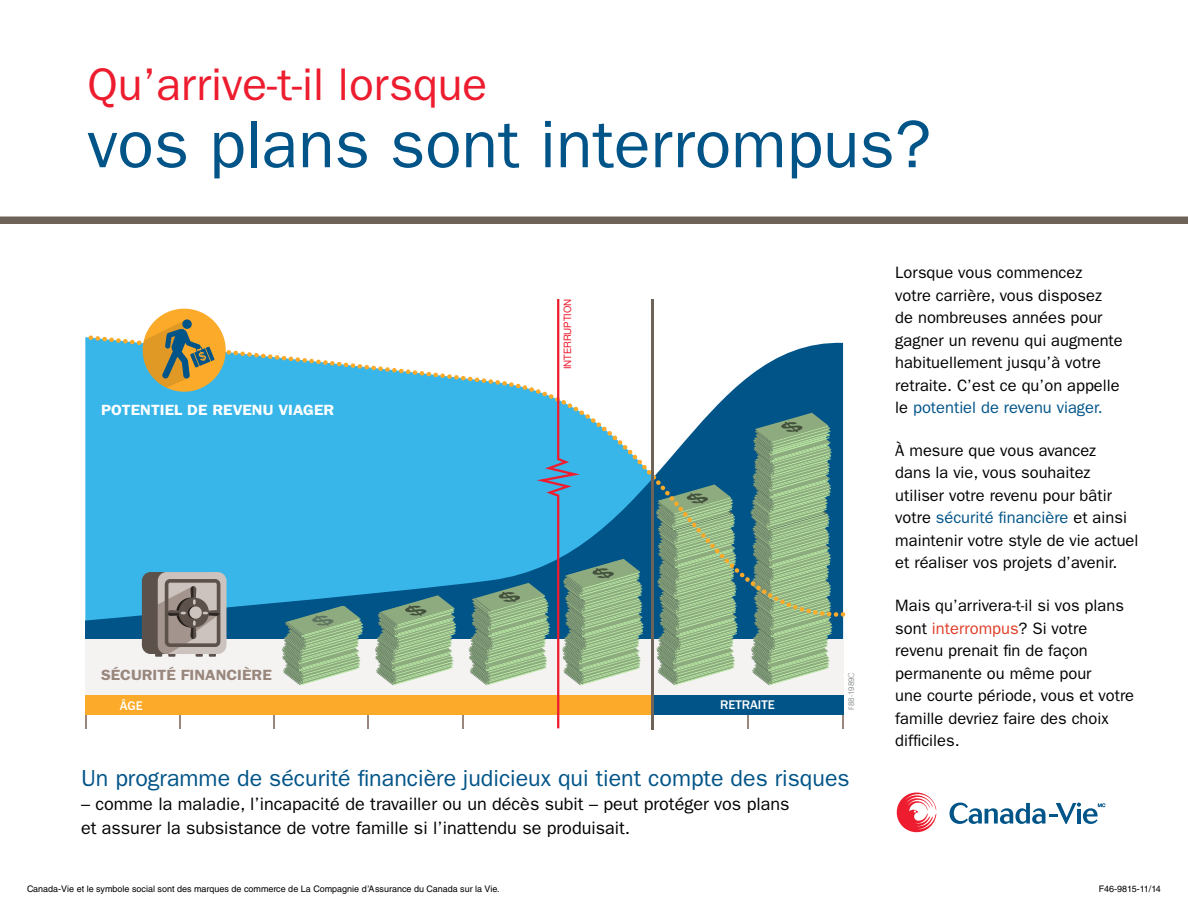
<style>
.page{position:relative;width:1188px;height:918px;background:#fff}
.page>*{position:absolute;margin:0;border:0;box-sizing:border-box;transform-origin:0 0}
.t1{font:67.5px "ITC Franklin Gothic Std";color:#005488}
.t2{font:45.9px "ITC Franklin Gothic Std";color:#ed1c2e}
.t3{font:23.25px "ITC Franklin Gothic Std";color:#005488}
.t4{font:18px/24px "ITC Franklin Gothic Std";color:#000}
.t5{font:16.5px/22.5px "ITC Franklin Gothic Std";color:#000}
.t6{font:600 14.85px "ITC Franklin Gothic Std";color:#fff;scale:1.1 1}
.t7{font:600 14.85px "ITC Franklin Gothic Std";color:#99877d;scale:1.1 1}
.t8{font:500 13.05px "ITC Franklin Gothic Std";color:#fff}
.t9{font:10.35px "Helvetica Neue LT Std";color:#ed1c2e;scale:.95 1}
.t10{font:9px "Helvetica LT Std";color:#000}
.t11{font:8.1px "Helvetica LT Std Fractions";color:#939598;scale:.95 1}
.s1{font-family:"Myriad"}
.s2{font-family:"Helvetica LT Std";font-weight:300}
.s3{color:#005488}
.s4{color:#df3c26}
</style>
<div class="page">
<div style="left:85px;top:639px;width:758px;height:58px;background:#f5f3f2"></div>
<hr style="left:747px;top:709px;width:2px;height:20px;background:#99877d">
<svg style="left:842px;top:714px;width:1px;height:15px"></svg>
<hr style="left:273px;top:709px;width:2px;height:20px;background:#99877d">
<svg style="left:179px;top:714px;width:1px;height:15px"></svg>
<hr style="left:85px;top:709px;width:2px;height:20px;background:#99877d">
<svg style="left:368px;top:714px;width:1px;height:15px"></svg>
<svg style="left:462px;top:714px;width:1px;height:15px"></svg>
<div style="left:652px;top:695px;width:191px;height:19px;background:#005488"></div>
<div style="left:85px;top:695px;width:568px;height:19px;background:#fbaa29"></div>
<div style="left:158px;top:572px;width:69px;height:82px;background:#ccc3be;border-radius:9px"></div>
<svg style="left:142px;top:619px;width:78px;height:38px"></svg>
<svg style="left:750px;top:619px;width:82px;height:66px"></svg>
<svg style="left:656px;top:619px;width:82px;height:66px"></svg>
<svg style="left:375px;top:619px;width:81px;height:66px"></svg>
<svg style="left:282px;top:619px;width:81px;height:66px"></svg>
<svg style="left:85px;top:333px;width:761px;height:286px;background:#5aaec9"></svg>
<hr style="left:652px;top:299px;width:2px;height:430px;background:#6d6359">
<svg style="left:469px;top:299px;width:175px;height:429px"></svg>
<div style="left:143px;top:309px;width:83px;height:83px;background:#fbaa29;border-radius:50%"></div>
<svg style="left:143px;top:319px;width:72px;height:73px"></svg>
<div style="left:0;top:217px;width:1188px;height:7px;background:#6d6359"></div>
<svg style="left:950px;top:803px;width:155px;height:21px"></svg>
<svg style="left:897px;top:793px;width:39px;height:39px"></svg>
<h2 class="t2" style="left:88px;top:59px;width:401px">Qu’arrive-t-il lorsque</h2>
<h1 class="t1" style="left:88px;top:106px;width:845px">vos plans sont interrompus?</h1>
<p class="t6" style="left:101px;top:401px;width:214px">POTENTIEL DE REVENU VIAGER</p>
<p class="t9" style="left:561px;top:369px;width:76px;rotate:-90deg">INTERRUPTION</p>
<p class="t7" style="left:101px;top:666px;width:157px">SÉCURITÉ FINANCIÈRE</p>
<p class="t8" style="left:120px;top:699px;width:24px">ÂGE</p>
<p class="t8" style="left:720px;top:698px;width:56px">RETRAITE</p>
<p class="t11" style="left:848px;top:710px;width:41px;rotate:-90deg"><span class="s1">F</span>88<span class="s2">-</span>1989<span class="s2">C</span></p>
<h3 class="t3" style="left:81px;top:765px;width:770px">Un programme de sécurité financière judicieux qui tient compte des risques</h3>
<p class="t4" style="left:81px;top:792px;width:710px">– comme la maladie, l’incapacité de travailler ou un décès subit – peut protéger vos plans et assurer la subsistance de votre famille si l’inattendu se produisait.</p>
<p class="t5" style="left:895px;top:261px;width:229px">Lorsque vous commencez<br>votre carrière, vous disposez de nombreuses années pour gagner un revenu qui augmente habituellement jusqu’à votre retraite. C’est ce qu’on appelle le <span class="s3">potentiel de revenu viager.</span></p>
<p class="t5" style="left:895px;top:439px;width:245px">À mesure que vous avancez<br>dans la vie, vous souhaitez utiliser votre revenu pour bâtir votre <span class="s3">sécurité financière</span> et ainsi maintenir votre style de vie actuel et réaliser vos projets d’avenir.</p>
<p class="t5" style="left:895px;top:594px;width:240px">Mais qu’arrivera-t-il si vos plans sont <span class="s4">interrompus</span>? Si votre revenu prenait fin de façon permanente ou même pour<br>une courte période, vous et votre famille devriez faire des choix difficiles.</p>
<p class="t10" style="left:27px;top:884px;width:474px">Canada-Vie et le symbole social sont des marques de commerce de La Compagnie d’Assurance du Canada sur la Vie.</p>
<p class="t10" style="left:1099px;top:884px;width:64px">F46-9815-11/14</p>
</div>
